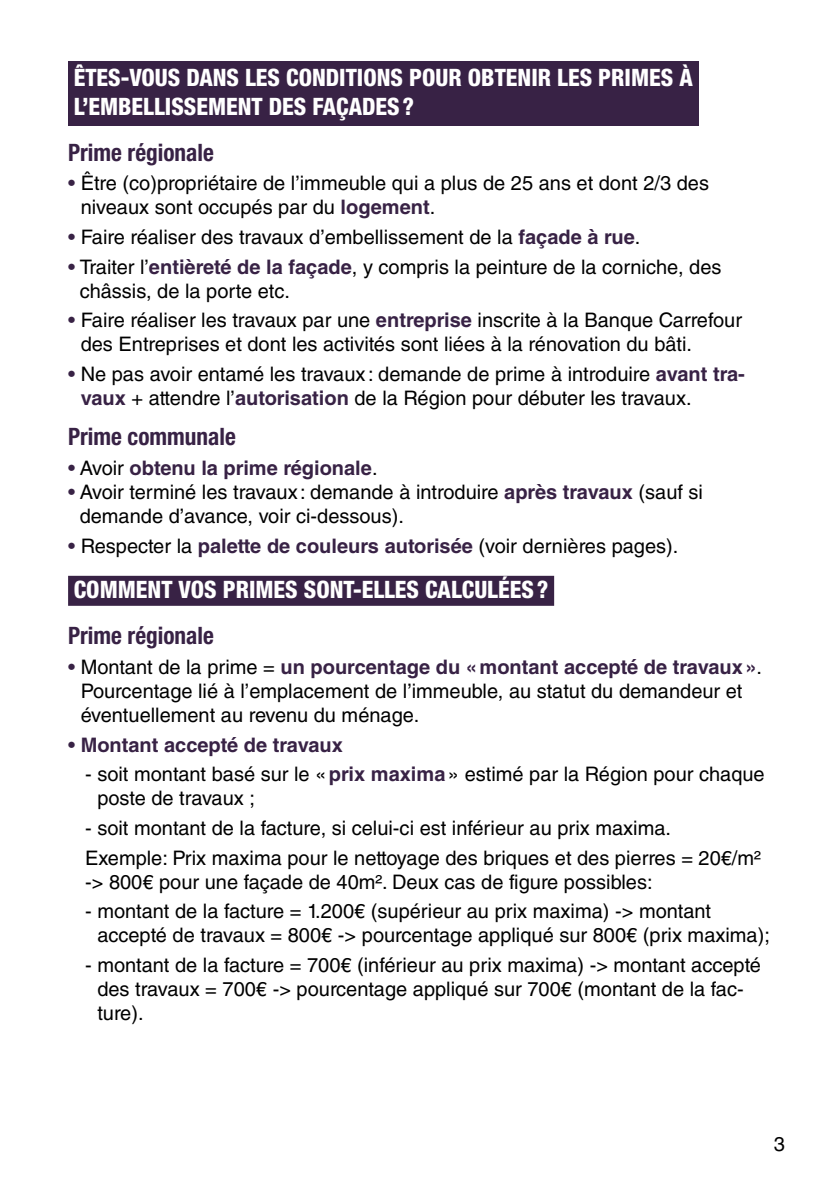
<style>
.page{position:relative;width:840px;height:1191px;background:#fff}
.page>*{position:absolute;margin:0;border:0;box-sizing:border-box;transform-origin:0 0}
.t1{font:800 condensed 24px/28.8px "Helvetica Neue";color:#fff}
.t2{font:700 condensed 24px "Helvetica Neue";color:#382245}
.t3{font:20px/24px "Helvetica LT Std";color:#000}
.t4{font:700 20px "Helvetica LT Std";color:#382245}
.s1{color:#382245}
.s2{font-weight:700;color:#382245}
.s3{font-weight:400}
.s4{font-weight:400;color:#000}
</style>
<div class="page">
<div style="left:68px;top:61px;width:630px;height:64px;background:#382245"></div>
<div style="left:68px;top:576px;width:486px;height:30px;background:#382245"></div>
<p class="t1" style="left:74px;top:63px;width:620px">ÊTES-VOUS DANS LES CONDITIONS POUR OBTENIR LES PRIMES À<br>L’EMBELLISSEMENT DES FAÇADES?</p>
<p class="t2" style="left:68px;top:138px;width:147px">Prime régionale</p>
<p class="t3" style="left:81px;top:171px;width:629px;text-indent:-13px"><span class="s1">•</span> Être (co)propriétaire de l’immeuble qui a plus de 25 ans et dont 2/3 des niveaux sont occupés par du <span class="s2">logement</span>.</p>
<p class="t3" style="left:68px;top:225px;width:573px"><span class="s1">•</span> Faire réaliser des travaux d’embellissement de la <span class="s2">façade à rue</span>.</p>
<p class="t3" style="left:80px;top:255px;width:643px;text-indent:-12px"><span class="s1">•</span> Traiter l’<span class="s2">entièreté de la façade</span>, y compris la peinture de la corniche, des châssis, de la porte etc.</p>
<p class="t3" style="left:81px;top:308px;width:662px;text-indent:-13px"><span class="s1">•</span> Faire réaliser les travaux par une <span class="s2">entreprise</span> inscrite à la Banque Carrefour des Entreprises et dont les activités sont liées à la rénovation du bâti.</p>
<p class="t3" style="left:81px;top:362px;width:665px;text-indent:-13px"><span class="s1">•</span> Ne pas avoir entamé les travaux : demande de prime à introduire <span class="s2">avant tra&shy;vaux</span> + attendre l’<span class="s2">autorisation</span> de la Région pour débuter les travaux.</p>
<p class="t2" style="left:68px;top:422px;width:169px">Prime communale</p>
<p class="t4" style="left:68px;top:456px;width:311px"><span class="s3">•</span> <span class="s4">Avoir</span> obtenu la prime régionale<span class="s4">.</span></p>
<p class="t3" style="left:80px;top:480px;width:624px;text-indent:-12px"><span class="s1">•</span> Avoir terminé les travaux: demande à introduire <span class="s2">après travaux</span> (sauf si demande d’avance, voir ci-dessous).</p>
<p class="t3" style="left:68px;top:533px;width:611px"><span class="s1">•</span> Respecter la <span class="s2">palette de couleurs autorisée</span> (voir dernières pages).</p>
<p class="t1" style="left:74px;top:575px;width:476px">COMMENT VOS PRIMES SONT-ELLES CALCULÉES?</p>
<p class="t2" style="left:68px;top:621px;width:147px">Prime régionale</p>
<p class="t3" style="left:81px;top:655px;width:682px;text-indent:-13px"><span class="s1">•</span> Montant de la prime = <span class="s2">un pourcentage du «montant accepté de travaux»</span>.<br>Pourcentage lié à l’emplacement de l’immeuble, au statut du demandeur et éventuellement au revenu du ménage.</p>
<p class="t4" style="left:68px;top:732px;width:276px"><span class="s3">•</span> Montant accepté de travaux</p>
<p class="t3" style="left:97px;top:762px;width:668px;text-indent:-12px">- soit montant basé sur le «<span class="s2">prix maxima</span>» estimé par la Région pour chaque poste de travaux ;</p>
<p class="t3" style="left:85px;top:813px;width:677px;line-height:29.6px">- soit montant de la facture, si celui-ci est inférieur au prix maxima.<br>Exemple: Prix maxima pour le nettoyage des briques et des pierres = 20€/m²</p>
<p class="t3" style="left:85px;top:869px;width:568px">-&gt; 800€ pour une façade de 40m². Deux cas de figure possibles:</p>
<p class="t3" style="left:97px;top:899px;width:673px;text-indent:-12px">- montant de la facture = 1.200€ (supérieur au prix maxima) -&gt; montant accepté de travaux = 800€ -&gt; pourcentage appliqué sur 800€ (prix maxima);</p>
<p class="t3" style="left:97px;top:953px;width:664px;text-indent:-12px">- montant de la facture = 700€ (inférieur au prix maxima) -&gt; montant accepté des travaux = 700€ -&gt; pourcentage appliqué sur 700€ (montant de la fac&shy;ture).</p>
<p class="t3" style="left:773px;top:1131px;width:13px">3</p>
</div>
